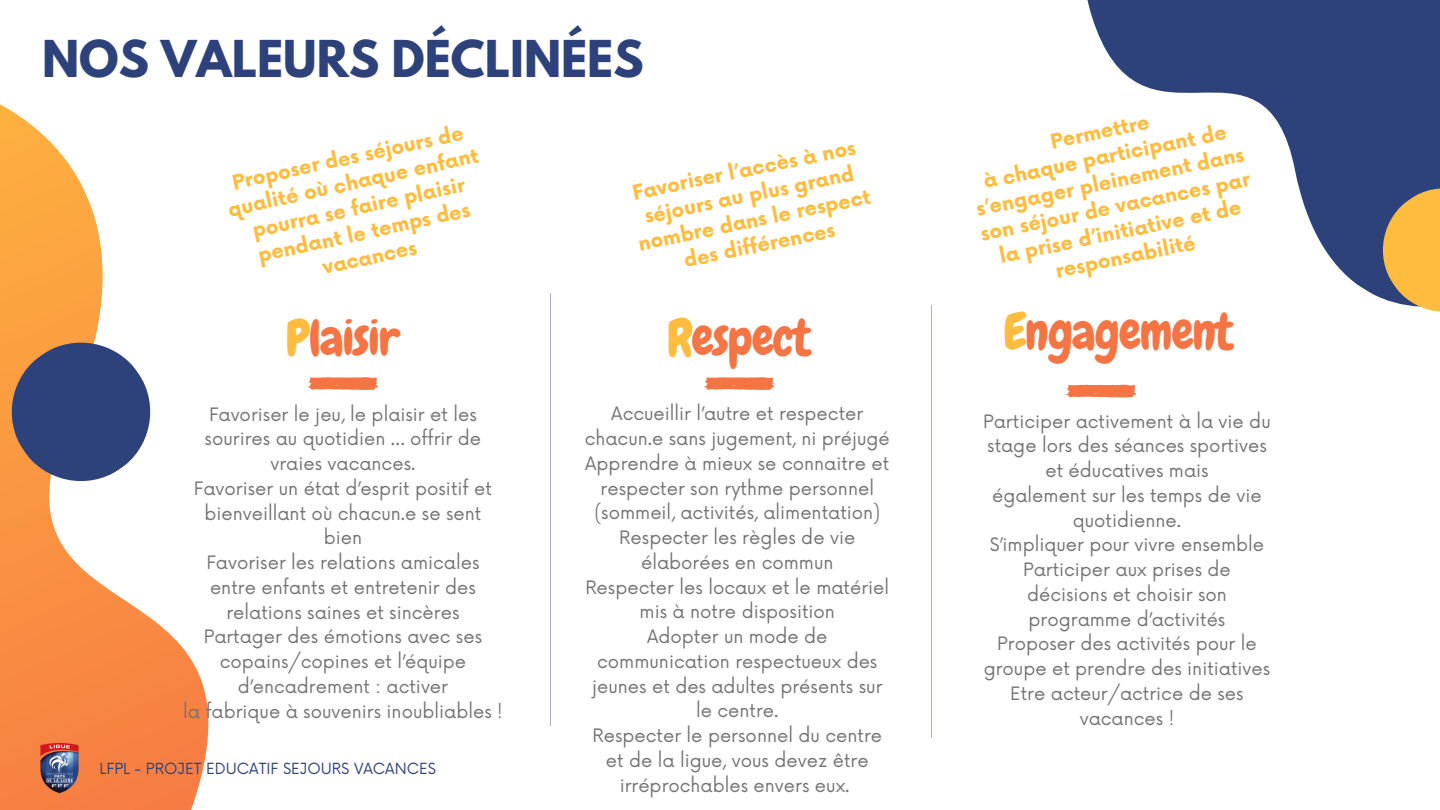
<style>
.page{position:relative;width:1440px;height:810px;background:#fff}
.page>*{position:absolute;margin:0;border:0;box-sizing:border-box;transform-origin:0 0}
.t1{font:50px "Chewy";letter-spacing:-.025em;color:#f57444}
.t2{font:700 45px "League Spartan";color:#2d427b}
.t3{font:700 20px/25.5px "Now";color:#ffbc3f;text-align:center}
.t4{font:18px/24.8px "Now";color:#737373;text-align:center}
.t5{font:15px "Now";color:#2d427b}
.s1{color:#ffbc3f}
</style>
<div class="page">
<svg style="left:0;top:104px;width:209px;height:706px"></svg>
<svg style="left:1087px;top:0;width:353px;height:295px;fill:#2d427b"></svg>
<svg style="left:1374px;top:180px;width:66px;height:132px;background:#b9975d"></svg>
<svg style="left:2px;top:333px;width:158px;height:158px"></svg>
<hr style="left:550px;top:293px;width:1px;height:432px;background:#2d427b">
<svg style="left:704px;top:377px;width:70px;height:13px"></svg>
<hr style="left:931px;top:305px;width:1px;height:433px;background:#2d427b">
<svg style="left:1066px;top:385px;width:70px;height:12px"></svg>
<img style="left:2px;top:737px;width:108px;height:63px">
<svg style="left:308px;top:377px;width:70px;height:13px"></svg>
<h1 class="t2" style="left:42px;top:37px;width:603px">NOS VALEURS DÉCLINÉES</h1>
<h3 class="t3" style="left:220px;top:173px;width:257px;rotate:-12deg">Proposer des séjours de qualité où chaque enfant pourra se faire plaisir pendant le temps des vacances</h3>
<p class="t1" style="left:286px;top:306px;width:115px"><span class="s1">P</span>laisir</p>
<h2 class="t4" style="left:183px;top:403px;width:321px">Favoriser le jeu, le plaisir et les sourires au quotidien … offrir de vraies vacances.<br>Favoriser un état d’esprit positif et bienveillant où chacun.e se sent bien<br>Favoriser les relations amicales entre enfants et entretenir des relations saines et sincères<br>Partager des émotions avec ses copains/copines et l’équipe d’encadrement : activer<br>la fabrique à souvenirs inoubliables !</h2>
<p class="t5" style="left:99px;top:760px;width:338px">LFPL - PROJET EDUCATIF SEJOURS VACANCES</p>
<h3 class="t3" style="left:625px;top:183px;width:238px;rotate:-12deg">Favoriser l’accès à nos séjours au plus grand nombre dans le respect des différences</h3>
<p class="t1" style="left:667px;top:306px;width:146px"><span class="s1">R</span>espect</p>
<p class="t4" style="left:585px;top:402px;width:307px">Accueillir l’autre et respecter chacun.e sans jugement, ni préjugé<br>Apprendre à mieux se connaitre et respecter son rythme personnel (sommeil, activités, alimentation)<br>Respecter les règles de vie élaborées en commun<br>Respecter les locaux et le matériel mis à notre disposition<br>Adopter un mode de communication respectueux des jeunes et des adultes présents sur le centre.<br>Respecter le personnel du centre et de la ligue, vous devez être irréprochables envers eux.</p>
<h1 class="t3" style="left:962px;top:149px;width:276px;rotate:-12deg">Permettre<br>à chaque participant de s’engager pleinement dans son séjour de vacances par la prise d’initiative et de responsabilité</h1>
<h3 class="t1" style="left:1003px;top:300px;width:232px"><span class="s1">E</span>ngagement</h3>
<p class="t4" style="left:983px;top:410px;width:289px">Participer activement à la vie du stage lors des séances sportives et éducatives mais<br>également sur les temps de vie quotidienne.<br>S’impliquer pour vivre ensemble<br>Participer aux prises de décisions et choisir son programme d’activités<br>Proposer des activités pour le groupe et prendre des initiatives<br>Etre acteur/actrice de ses vacances !</p>
</div>
